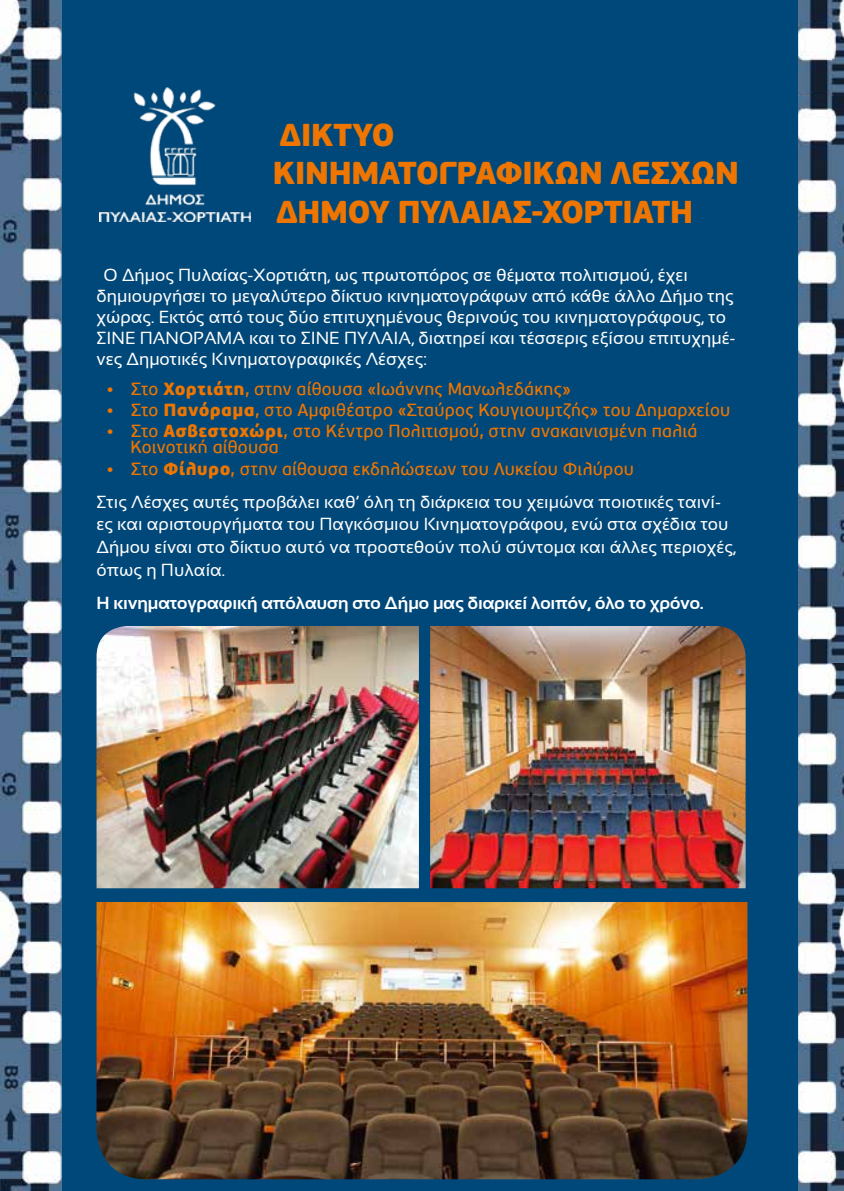
<style>
.page{position:relative;width:844px;height:1191px;background:#fff}
.page>*{position:absolute;margin:0;border:0;box-sizing:border-box;transform-origin:0 0}
.t1{font:900 31.5px/38.5px "PF Beau Sans Pro";letter-spacing:-.03em;color:#ee7500}
.t2{font:17.5px/21px "Sansation";color:#fff}
.t3{font:17.5px/15.8px "PF Beau Sans Pro Bbook";letter-spacing:.015em;color:#ee7500}
.t4{font:700 17.5px "Sansation";color:#fff}
.s1{font-family:"PF Beau Sans Pro";font-weight:900}
</style>
<div class="page">
<img style="left:797px;top:0;width:46px;height:97px">
<img style="left:0;top:0;width:63px;height:95px">
<img style="left:797px;top:663px;width:46px;height:528px">
<img style="left:797px;top:97px;width:46px;height:566px">
<img style="left:0;top:656px;width:63px;height:535px">
<img style="left:0;top:95px;width:63px;height:561px">
<div style="left:63px;top:0;width:734px;height:1191px;background:#004879"></div>
<img style="left:96px;top:902px;width:651px;height:277px">
<img style="left:430px;top:626px;width:315px;height:262px">
<img style="left:96px;top:626px;width:323px;height:262px">
<img style="left:100px;top:87px;width:150px;height:135px">
<h1 class="t1" style="left:272px;top:116px;width:468px">ΔΙΚΤΥΟ<br>ΚΙΝΗΜΑΤΟΓΡΑΦΙΚΩΝ ΛΕΣΧΩΝ<br>ΔΗΜΟΥ ΠΥΛΑΙΑΣ-ΧΟΡΤΙΑΤΗ</h1>
<p class="t2" style="left:96px;top:264px;width:640px;text-indent:7px">Ο Δήμος Πυλαίας-Χορτιάτη, ως πρωτοπόρος σε θέματα πολιτισμού, έχει δημιουργήσει το μεγαλύτερο δίκτυο κινηματογράφων από κάθε άλλο Δήμο της χώρας. Εκτός από τους δύο επιτυχημένους θερινούς του κινηματογράφους, το ΣΙΝΕ ΠΑΝΟΡΑΜΑ και το ΣΙΝΕ ΠΥΛΑΙΑ, διατηρεί και τέσσερις εξίσου επιτυχημέ&shy;νες Δημοτικές Κινηματογραφικές Λέσχες:</p>
<p class="t3" style="left:106px;top:382px;width:466px">• Στο <span class="s1">Χορτιάτη</span>, στην αίθουσα «Ιωάννης Μανωλεδάκης»</p>
<p class="t3" style="left:106px;top:402px;width:625px">• Στο <span class="s1">Πανόραμα</span>, στο Αμφιθέατρο «Σταύρος Κουγιουμτζής» του Δημαρχείου</p>
<p class="t3" style="left:130px;top:423px;width:568px;text-indent:-24px">• Στο <span class="s1">Ασβεστοχώρι</span>, στο Κέντρο Πολιτισμού, στην ανακαινισμένη παλιά<br>Κοινοτική αίθουσα</p>
<p class="t3" style="left:106px;top:461px;width:529px">• Στο <span class="s1">Φίλυρο</span>, στην αίθουσα εκδηλώσεων του Λυκείου Φιλύρου</p>
<p class="t2" style="left:96px;top:490px;width:641px;line-height:22.8px">Στις Λέσχες αυτές προβάλει καθ’ όλη τη διάρκεια του χειμώνα ποιοτικές ταινί&shy;ες και αριστουργήματα του Παγκόσμιου Κινηματογράφου, ενώ στα σχέδια του Δήμου είναι στο δίκτυο αυτό να προστεθούν πολύ σύντομα και άλλες περιοχές, όπως η Πυλαία.</p>
<p class="t4" style="left:96px;top:593px;width:608px">Η κινηματογραφική απόλαυση στο Δήμο μας διαρκεί λοιπόν, όλο το χρόνο.</p>
</div>
